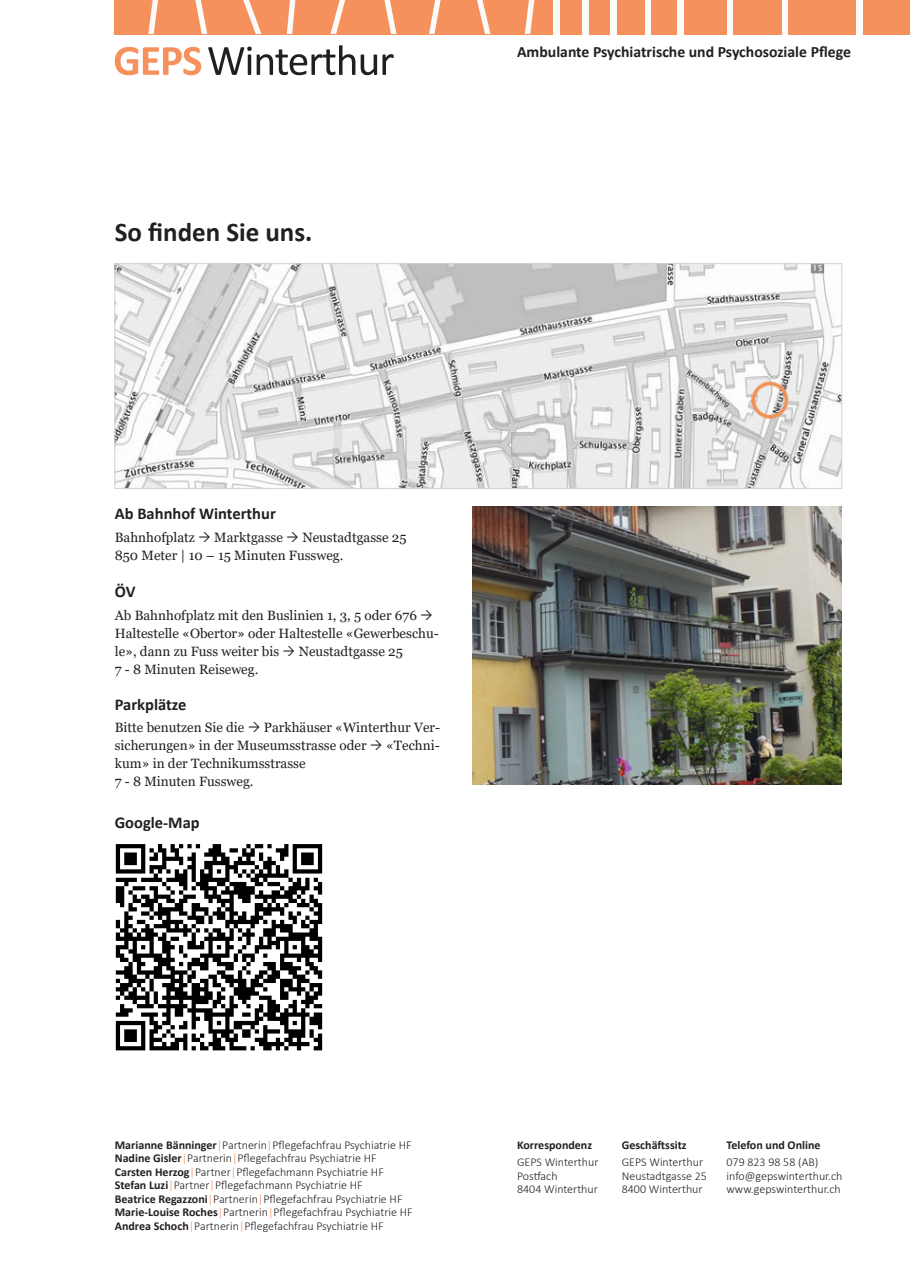
<style>
.page{position:relative;width:910px;height:1280px;background:#fff}
.page>*{position:absolute;margin:0;border:0;box-sizing:border-box;transform-origin:0 0}
.t1{font:700 27px "Calibri";color:#231f20}
.t2{font:700 16.5px "Calibri";color:#231f20}
.t3{font:700 15.75px "Calibri";color:#231f20}
.t4{font:13.5px/18px "Georgia";color:#231f20}
.t5{font:300 12px/13.5px "Calibri";color:#231f20}
.t6{font:700 12px "Calibri";color:#231f20}
.s1{font-weight:700}
.s2{color:#f6905c}
</style>
<div class="page">
<div style="left:115px;top:0;width:795px;height:34px;background:#f6905c"></div>
<img style="left:148px;top:0;width:10px;height:34px">
<img style="left:243px;top:0;width:18px;height:34px">
<img style="left:330px;top:0;width:15px;height:34px">
<img style="left:429px;top:0;width:12px;height:34px">
<img style="left:477px;top:0;width:14px;height:34px">
<img style="left:554px;top:0;width:5px;height:34px">
<img style="left:525px;top:0;width:9px;height:34px">
<img style="left:287px;top:0;width:8px;height:34px">
<img style="left:195px;top:0;width:12px;height:34px">
<img style="left:384px;top:0;width:12px;height:34px">
<img style="left:583px;top:0;width:5px;height:34px">
<img style="left:611px;top:0;width:5px;height:34px">
<img style="left:645px;top:0;width:6px;height:34px">
<img style="left:678px;top:0;width:5px;height:34px">
<img style="left:727px;top:0;width:6px;height:34px">
<img style="left:782px;top:0;width:6px;height:34px">
<img style="left:857px;top:0;width:5px;height:34px">
<svg style="left:115px;top:47px;width:86px;height:28px"></svg>
<svg style="left:208px;top:45px;width:147px;height:30px"></svg>
<svg style="left:361px;top:54px;width:33px;height:21px"></svg>
<img style="left:117px;top:265px;width:723px;height:222px">
<div style="left:115px;top:263px;width:727px;height:226px;border:1px solid #d1d2d4"></div>
<img style="left:472px;top:507px;width:370px;height:277px">
<svg style="left:116px;top:844px;width:206px;height:206px"></svg>
<p class="t1" style="left:115px;top:213px;width:199px">So finden Sie uns.</p>
<p class="t3" style="left:517px;top:41px;width:335px">Ambulante Psychiatrische und Psychosoziale Pflege</p>
<p class="t2" style="left:115px;top:502px;width:163px">Ab Bahnhof Winterthur</p>
<p class="t4" style="left:115px;top:528px;width:82px">Bahnhofplatz</p>
<p class="t4" style="left:214px;top:528px;width:70px">Marktgasse</p>
<p class="t4" style="left:115px;top:528px;width:293px;text-indent:188px">Neustadtgasse 25<br>850 Meter | 10 – 15 Minuten Fussweg.</p>
<p class="t2" style="left:115px;top:580px;width:22px">ÖV</p>
<p class="t4" style="left:115px;top:606px;width:326px">Ab Bahnhofplatz mit den Buslinien 1, 3, 5 oder 676<br>Haltestelle «Obertor» oder Haltestelle «Gewerbeschu&shy;le», dann zu Fuss weiter bis</p>
<p class="t4" style="left:299px;top:642px;width:106px">Neustadtgasse 25</p>
<p class="t4" style="left:115px;top:660px;width:145px">7 - 8 Minuten Reiseweg.</p>
<p class="t2" style="left:115px;top:692px;width:73px">Parkplätze</p>
<p class="t4" style="left:115px;top:718px;width:131px">Bitte benutzen Sie die</p>
<p class="t4" style="left:115px;top:718px;width:327px;text-indent:149px">Parkhäuser «Winterthur Ver&shy;sicherungen» in der Museumsstrasse oder</p>
<p class="t4" style="left:386px;top:736px;width:55px">«Techni-</p>
<p class="t4" style="left:115px;top:754px;width:192px">kum» in der Technikumsstrasse<br>7 - 8 Minuten Fussweg.</p>
<p class="t2" style="left:115px;top:811px;width:86px">Google-Map</p>
<p class="t5" style="left:115px;top:1138px;width:298px"><span class="s1">Marianne Bänninger</span><span class="s2">|</span>Partnerin<span class="s2">|</span>Pflegefachfrau Psychiatrie HF</p>
<p class="t5" style="left:115px;top:1151px;width:263px"><span class="s1">Nadine Gisler</span><span class="s2">|</span>Partnerin<span class="s2">|</span>Pflegefachfrau Psychiatrie HF</p>
<p class="t5" style="left:115px;top:1165px;width:271px"><span class="s1">Carsten Herzog</span><span class="s2">|</span>Partner<span class="s2">|</span>Pflegefachmann Psychiatrie HF</p>
<p class="t5" style="left:115px;top:1178px;width:249px"><span class="s1">Stefan Luzi</span><span class="s2">|</span>Partner<span class="s2">|</span>Pflegefachmann Psychiatrie HF</p>
<p class="t5" style="left:115px;top:1192px;width:289px"><span class="s1">Beatrice Regazzoni</span><span class="s2">|</span>Partnerin<span class="s2">|</span>Pflegefachfrau Psychiatrie HF</p>
<p class="t5" style="left:115px;top:1205px;width:299px"><span class="s1">Marie-Louise Roches</span><span class="s2">|</span>Partnerin<span class="s2">|</span>Pflegefachfrau Psychiatrie HF</p>
<p class="t5" style="left:115px;top:1219px;width:270px"><span class="s1">Andrea Schoch</span><span class="s2">|</span>Partnerin<span class="s2">|</span>Pflegefachfrau Psychiatrie HF</p>
<p class="t6" style="left:517px;top:1136px;width:77px">Korrespondenz</p>
<p class="t5" style="left:517px;top:1155px;width:83px">GEPS Winterthur</p>
<p class="t5" style="left:517px;top:1169px;width:42px">Postfach</p>
<p class="t5" style="left:517px;top:1182px;width:82px">8404 Winterthur</p>
<p class="t6" style="left:622px;top:1136px;width:66px">Geschäftssitz</p>
<p class="t5" style="left:622px;top:1155px;width:83px">GEPS Winterthur</p>
<p class="t5" style="left:622px;top:1169px;width:87px">Neustadtgasse 25</p>
<p class="t5" style="left:622px;top:1182px;width:82px">8400 Winterthur</p>
<p class="t6" style="left:726px;top:1136px;width:96px">Telefon und Online</p>
<p class="t5" style="left:726px;top:1155px;width:117px">079 823 98 58 (AB) info@gepswinterthur.ch</p>
<p class="t5" style="left:726px;top:1182px;width:116px">www.gepswinterthur.ch</p>
</div>
